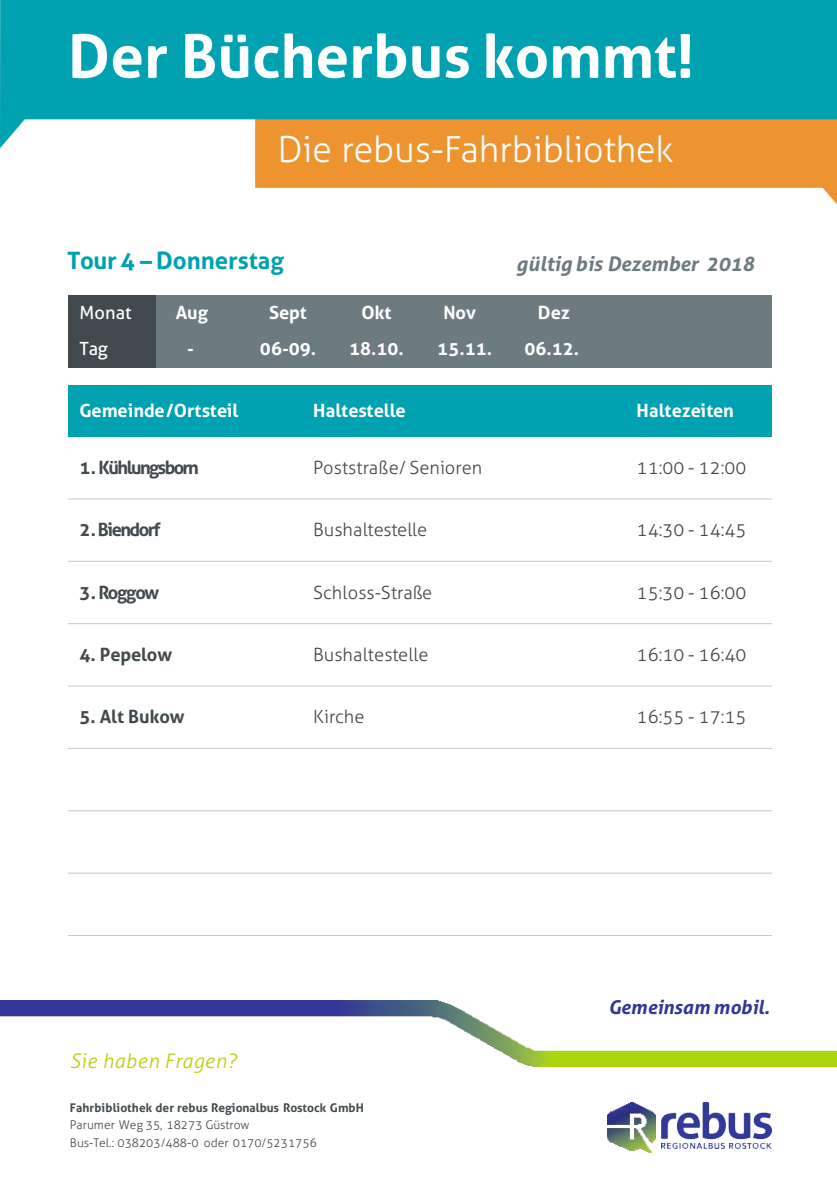
<style>
.page{position:relative;width:837px;height:1191px;background:#fff}
.page>*{position:absolute;margin:0;border:0;box-sizing:border-box;transform-origin:0 0}
.t1{font:700 60px "Aller";color:#fff}
.t2{font:300 36px "Aller";letter-spacing:-.005em;color:#fff}
.t3{font:700 24px "Aller";letter-spacing:-.005em;color:#00a1b0}
.t4{font:italic 700 20.2px "Aller";color:#6d7a80}
.t5{font:italic 300 20.2px "Aller";letter-spacing:.02em;color:#aed40a}
.t6{font:italic 700 19.2px "Aller";letter-spacing:-.01em;color:#313799}
.t7{font:300 18.2px "Aller";letter-spacing:.005em;color:#424a4e}
.t8{font:700 18.2px "Aller";color:#fff}
.t9{font:700 18.2px "Aller";letter-spacing:-.07em;color:#424a4e}
.t10{font:700 18.2px "Aller";letter-spacing:-.005em;color:#424a4e}
.t11{font:700 18.2px "Aller";letter-spacing:-.01em;color:#424a4e}
.t12{font:18.2px "Aller";color:#fff}
.t13{font:300 12px "Aller";color:#424a4e}
.t14{font:700 12px "Aller";color:#424a4e}
</style>
<div class="page">
<svg style="left:255px;top:148px;width:581px;height:55px;fill:#ed9430"></svg>
<div style="left:68px;top:386px;width:208px;height:51px;background:#00a1b0"></div>
<div style="left:276px;top:386px;width:295px;height:51px;background:#00a1b0"></div>
<div style="left:571px;top:386px;width:200px;height:51px;background:#00a1b0"></div>
<hr style="left:68px;top:498px;width:703px;height:1px;background:#c6c6c5">
<hr style="left:68px;top:561px;width:703px;height:1px;background:#c6c6c5">
<hr style="left:68px;top:623px;width:703px;height:1px;background:#c6c6c5">
<hr style="left:68px;top:685px;width:703px;height:1px;background:#c6c6c5">
<hr style="left:68px;top:748px;width:703px;height:1px;background:#c6c6c5">
<hr style="left:68px;top:810px;width:703px;height:1px;background:#c6c6c5">
<hr style="left:68px;top:873px;width:703px;height:1px;background:#c6c6c5">
<hr style="left:68px;top:935px;width:703px;height:1px;background:#c6c6c5">
<svg style="left:0;top:0;width:836px;height:148px;fill:#00a1b0"></svg>
<div style="left:68px;top:295px;width:88px;height:37px;background:#424a4e"></div>
<div style="left:156px;top:295px;width:85px;height:37px;background:#6d7a80"></div>
<div style="left:241px;top:295px;width:93px;height:37px;background:#6d7a80"></div>
<div style="left:334px;top:295px;width:86px;height:37px;background:#6d7a80"></div>
<div style="left:420px;top:295px;width:87px;height:37px;background:#6d7a80"></div>
<div style="left:507px;top:295px;width:88px;height:37px;background:#6d7a80"></div>
<div style="left:595px;top:295px;width:88px;height:37px;background:#6d7a80"></div>
<div style="left:683px;top:295px;width:88px;height:37px;background:#6d7a80"></div>
<div style="left:68px;top:332px;width:88px;height:35px;background:#424a4e"></div>
<div style="left:156px;top:332px;width:85px;height:35px;background:#6d7a80"></div>
<div style="left:241px;top:332px;width:93px;height:35px;background:#6d7a80"></div>
<div style="left:334px;top:332px;width:86px;height:35px;background:#6d7a80"></div>
<div style="left:420px;top:332px;width:87px;height:35px;background:#6d7a80"></div>
<div style="left:507px;top:332px;width:88px;height:35px;background:#6d7a80"></div>
<div style="left:595px;top:332px;width:88px;height:35px;background:#6d7a80"></div>
<div style="left:683px;top:332px;width:88px;height:35px;background:#6d7a80"></div>
<img style="left:0;top:1000px;width:836px;height:67px">
<img style="left:607px;top:1102px;width:48px;height:50px">
<img style="left:661px;top:1102px;width:110px;height:46px">
<h2 class="t1" style="left:68px;top:19px;width:627px">Der Bücherbus kommt!</h2>
<p class="t2" style="left:277px;top:128px;width:397px">Die rebus-Fahrbibliothek</p>
<p class="t3" style="left:67px;top:246px;width:218px">Tour 4 – Donnerstag</p>
<p class="t4" style="left:516px;top:251px;width:239px">gültig bis Dezember 2018</p>
<p class="t12" style="left:80px;top:302px;width:54px">Monat</p>
<p class="t8" style="left:176px;top:302px;width:34px">Aug</p>
<p class="t8" style="left:269px;top:302px;width:39px">Sept</p>
<p class="t8" style="left:361px;top:302px;width:32px">Okt</p>
<p class="t8" style="left:443px;top:302px;width:34px">Nov</p>
<p class="t8" style="left:537px;top:302px;width:34px">Dez</p>
<p class="t12" style="left:80px;top:338px;width:30px">Tag</p>
<p class="t8" style="left:187px;top:337px;width:8px">-</p>
<p class="t8" style="left:260px;top:337px;width:58px">06-09.</p>
<p class="t8" style="left:349px;top:337px;width:56px">18.10.</p>
<p class="t8" style="left:437px;top:337px;width:56px">15.11.</p>
<p class="t8" style="left:524px;top:337px;width:56px">06.12.</p>
<p class="t8" style="left:80px;top:399px;width:160px">Gemeinde/Ortsteil</p>
<p class="t8" style="left:313px;top:399px;width:94px">Haltestelle</p>
<p class="t8" style="left:636px;top:399px;width:99px">Haltezeiten</p>
<p class="t9" style="left:80px;top:456px;width:121px">1. Kühlungsborn</p>
<p class="t7" style="left:313px;top:457px;width:170px">Poststraße/ Senioren</p>
<p class="t7" style="left:636px;top:457px;width:111px">11:00 - 12:00</p>
<p class="t9" style="left:80px;top:519px;width:83px">2. Biendorf</p>
<p class="t7" style="left:313px;top:519px;width:115px">Bushaltestelle</p>
<p class="t7" style="left:636px;top:519px;width:111px">14:30 - 14:45</p>
<p class="t9" style="left:80px;top:581px;width:81px">3. Roggow</p>
<p class="t7" style="left:313px;top:581px;width:121px">Schloss-Straße</p>
<p class="t7" style="left:636px;top:581px;width:111px">15:30 - 16:00</p>
<p class="t11" style="left:80px;top:643px;width:94px">4. Pepelow</p>
<p class="t7" style="left:313px;top:644px;width:117px">Bushaltestelle</p>
<p class="t7" style="left:636px;top:644px;width:111px">16:10 - 16:40</p>
<p class="t10" style="left:80px;top:706px;width:106px">5. Alt Bukow</p>
<p class="t7" style="left:313px;top:706px;width:53px">Kirche</p>
<p class="t7" style="left:636px;top:706px;width:111px">16:55 - 17:15</p>
<p class="t5" style="left:70px;top:1049px;width:168px">Sie haben Fragen?</p>
<p class="t14" style="left:70px;top:1100px;width:295px">Fahrbibliothek der rebus Regionalbus Rostock GmbH</p>
<p class="t13" style="left:70px;top:1117px;width:181px">Parumer Weg 35, 18273 Güstrow</p>
<p class="t13" style="left:70px;top:1135px;width:248px">Bus-Tel.: 038203/488-0 oder 0170/5231756</p>
<p class="t6" style="left:608px;top:995px;width:163px">Gemeinsam mobil.</p>
</div>
